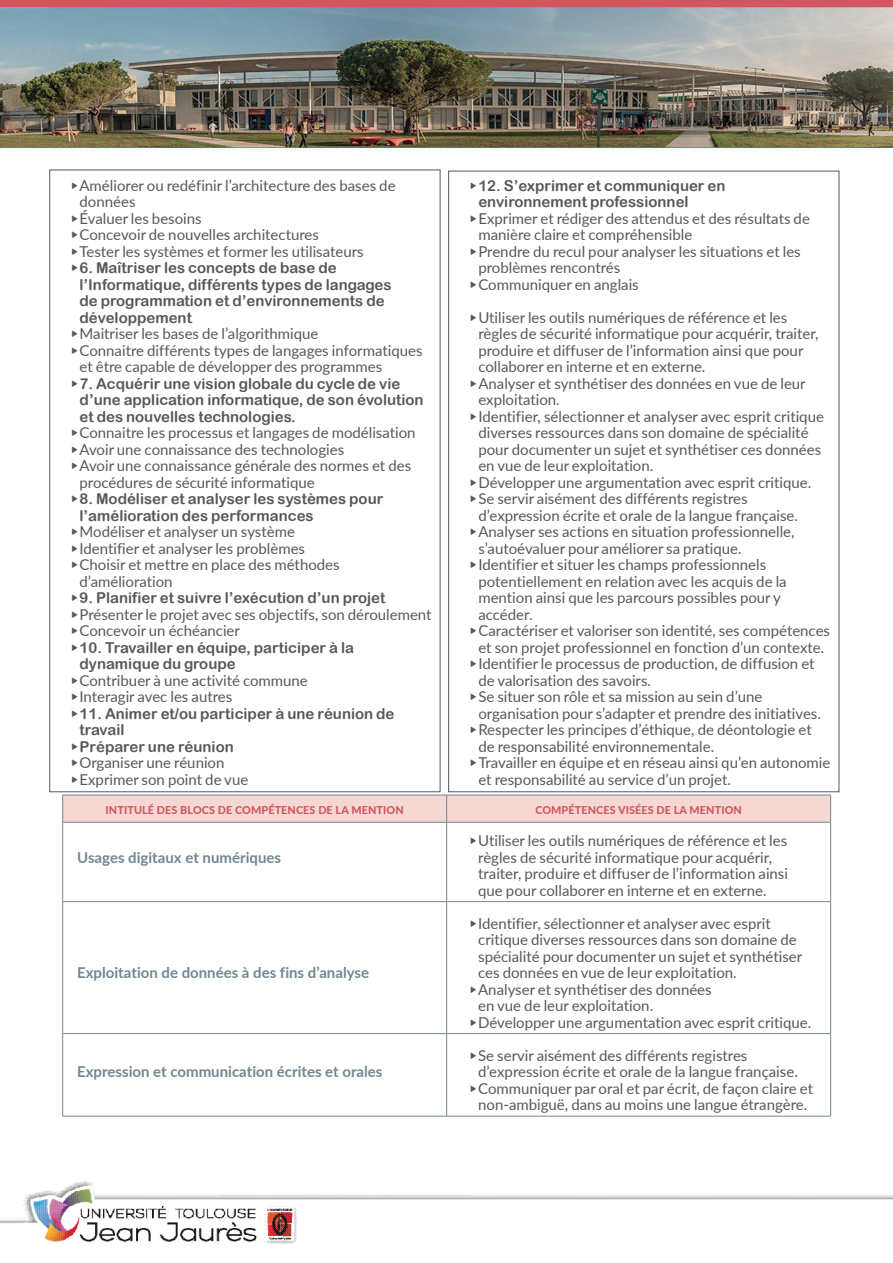
<style>
.page{position:relative;width:893px;height:1263px;background:#fff}
.page>*{position:absolute;margin:0;border:0;box-sizing:border-box;transform-origin:0 0}
.t1{font:15px/16.5px "Lato";color:#57585a}
.t2{font:15px/16.5px "Arial Rounded MT Bold";color:#57585a}
.Bloc_de_competence{font:700 15px "Lato";color:#728790}
.Titre_de_colonne_LG{font:800 10.8px "Lato";letter-spacing:.01em;color:#d25560}
.s1{font-family:"Entypo";font-size:21px}
</style>
<div class="page">
<img style="left:0;top:1181px;width:893px;height:63px">
<hr style="left:63px;top:901px;width:384px;height:1px;background:#728790">
<hr style="left:447px;top:901px;width:384px;height:1px;background:#728790">
<hr style="left:63px;top:1033px;width:384px;height:1px;background:#728790">
<hr style="left:447px;top:1033px;width:384px;height:1px;background:#728790">
<hr style="left:830px;top:822px;width:1px;height:79px;background:#728790">
<hr style="left:830px;top:902px;width:1px;height:131px;background:#728790">
<hr style="left:830px;top:1034px;width:1px;height:82px;background:#728790">
<hr style="left:447px;top:1116px;width:384px;height:1px;background:#728790">
<svg style="left:62px;top:795px;width:769px;height:27px;background:#f0d5d0"></svg>
<hr style="left:63px;top:822px;width:384px;height:1px;background:#728790">
<hr style="left:447px;top:822px;width:384px;height:1px;background:#728790">
<hr style="left:62px;top:822px;width:1px;height:79px;background:#728790">
<hr style="left:446px;top:822px;width:1px;height:79px;background:#728790">
<hr style="left:62px;top:902px;width:1px;height:131px;background:#728790">
<hr style="left:446px;top:902px;width:1px;height:131px;background:#728790">
<hr style="left:62px;top:1034px;width:1px;height:82px;background:#728790">
<hr style="left:446px;top:1034px;width:1px;height:82px;background:#728790">
<hr style="left:63px;top:1116px;width:384px;height:1px;background:#728790">
<div style="left:0;top:0;width:893px;height:147px;background:#d25560"></div>
<img style="left:0;top:7px;width:893px;height:140px">
<p class="t1" style="left:80px;top:176px;width:318px;text-indent:-9px"><span class="s1">{</span>Améliorer ou redéfinir l’architecture des bases de données</p>
<p class="t1" style="left:71px;top:209px;width:132px"><span class="s1">{</span>Évaluer les besoins</p>
<p class="t1" style="left:71px;top:226px;width:250px"><span class="s1">{</span>Concevoir de nouvelles architectures</p>
<p class="t1" style="left:71px;top:242px;width:294px"><span class="s1">{</span>Tester les systèmes et former les utilisateurs</p>
<p class="t2" style="left:80px;top:259px;width:314px;text-indent:-9px"><span class="s1">{</span>6. Maîtriser les concepts de base de l’Informatique, différents types de langages de programmation et d’environnements de développement</p>
<p class="t1" style="left:71px;top:325px;width:249px"><span class="s1">{</span>Maitriser les bases de l’algorithmique</p>
<p class="t1" style="left:80px;top:341px;width:345px;text-indent:-9px"><span class="s1">{</span>Connaitre différents types de langages informatiques et être capable de développer des programmes</p>
<p class="t2" style="left:80px;top:375px;width:346px;text-indent:-9px"><span class="s1">{</span>7. Acquérir une vision globale du cycle de vie d’une application informatique, de son évolution et des nouvelles technologies.</p>
<p class="t1" style="left:71px;top:424px;width:346px"><span class="s1">{</span>Connaitre les processus et langages de modélisation</p>
<p class="t1" style="left:71px;top:440px;width:275px"><span class="s1">{</span>Avoir une connaissance des technologies</p>
<p class="t1" style="left:80px;top:457px;width:333px;text-indent:-9px"><span class="s1">{</span>Avoir une connaissance générale des normes et des procédures de sécurité informatique</p>
<p class="t2" style="left:80px;top:490px;width:305px;text-indent:-9px"><span class="s1">{</span>8. Modéliser et analyser les systèmes pour l’amélioration des performances</p>
<p class="t1" style="left:71px;top:523px;width:225px"><span class="s1">{</span>Modéliser et analyser un système</p>
<p class="t1" style="left:71px;top:539px;width:236px"><span class="s1">{</span>Identifier et analyser les problèmes</p>
<p class="t1" style="left:80px;top:556px;width:262px;text-indent:-9px"><span class="s1">{</span>Choisir et mettre en place des méthodes d’amélioration</p>
<p class="t2" style="left:71px;top:589px;width:316px"><span class="s1">{</span>9. Planifier et suivre l’exécution d’un projet</p>
<p class="t1" style="left:71px;top:605px;width:362px"><span class="s1">{</span>Présenter le projet avec ses objectifs, son déroulement</p>
<p class="t1" style="left:71px;top:622px;width:171px"><span class="s1">{</span>Concevoir un échéancier</p>
<p class="t2" style="left:80px;top:639px;width:276px;text-indent:-9px"><span class="s1">{</span>10. Travailler en équipe, participer à la dynamique du groupe</p>
<p class="t1" style="left:71px;top:671px;width:238px"><span class="s1">{</span>Contribuer à une activité commune</p>
<p class="t1" style="left:71px;top:688px;width:163px"><span class="s1">{</span>Interagir avec les autres</p>
<p class="t2" style="left:80px;top:705px;width:316px;text-indent:-9px"><span class="s1">{</span>11. Animer et/ou participer à une réunion de travail</p>
<p class="t2" style="left:71px;top:738px;width:164px"><span class="s1">{</span>Préparer une réunion</p>
<p class="t1" style="left:71px;top:754px;width:155px"><span class="s1">{</span>Organiser une réunion</p>
<p class="t1" style="left:71px;top:770px;width:179px"><span class="s1">{</span>Exprimer son point de vue</p>
<p class="t2" style="left:478px;top:177px;width:249px;text-indent:-9px"><span class="s1">{</span>12. S’exprimer et communiquer en environnement professionnel</p>
<p class="t1" style="left:478px;top:209px;width:333px;text-indent:-9px"><span class="s1">{</span>Exprimer et rédiger des attendus et des résultats de manière claire et compréhensible</p>
<p class="t1" style="left:478px;top:242px;width:324px;text-indent:-9px"><span class="s1">{</span>Prendre du recul pour analyser les situations et les problèmes rencontrés</p>
<p class="t1" style="left:470px;top:275px;width:170px"><span class="s1">{</span>Communiquer en anglais</p>
<p class="t1" style="left:478px;top:308px;width:342px;text-indent:-9px"><span class="s1">{</span>Utiliser les outils numériques de référence et les règles de sécurité informatique pour acquérir, traiter, produire et diffuser de l’information ainsi que pour collaborer en interne et en externe.</p>
<p class="t1" style="left:478px;top:374px;width:329px;text-indent:-9px"><span class="s1">{</span>Analyser et synthétiser des données en vue de leur exploitation.</p>
<p class="t1" style="left:478px;top:407px;width:347px;text-indent:-9px"><span class="s1">{</span>Identifier, sélectionner et analyser avec esprit critique diverses ressources dans son domaine de spécialité pour documenter un sujet et synthétiser ces données en vue de leur exploitation.</p>
<p class="t1" style="left:470px;top:473px;width:343px"><span class="s1">{</span>Développer une argumentation avec esprit critique.</p>
<p class="t1" style="left:478px;top:490px;width:321px;text-indent:-9px"><span class="s1">{</span>Se servir aisément des différents registres d’expression écrite et orale de la langue française.</p>
<p class="t1" style="left:478px;top:523px;width:318px;text-indent:-9px"><span class="s1">{</span>Analyser ses actions en situation professionnelle, s’autoévaluer pour améliorer sa pratique.</p>
<p class="t1" style="left:478px;top:556px;width:310px;text-indent:-9px"><span class="s1">{</span>Identifier et situer les champs professionnels potentiellement en relation avec les acquis de la mention ainsi que les parcours possibles pour y accéder.</p>
<p class="t1" style="left:470px;top:622px;width:362px;text-align:center"><span class="s1">{</span>Caractériser et valoriser son identité, ses compétences et son projet professionnel en fonction d’un contexte.</p>
<p class="t1" style="left:478px;top:655px;width:338px;text-indent:-9px"><span class="s1">{</span>Identifier le processus de production, de diffusion et de valorisation des savoirs.</p>
<p class="t1" style="left:478px;top:688px;width:344px;text-indent:-9px"><span class="s1">{</span>Se situer son rôle et sa mission au sein d’une organisation pour s’adapter et prendre des initiatives.</p>
<p class="t1" style="left:478px;top:721px;width:335px;text-indent:-9px"><span class="s1">{</span>Respecter les principes d’éthique, de déontologie et de responsabilité environnementale.</p>
<p class="t1" style="left:478px;top:754px;width:354px;text-indent:-9px"><span class="s1">{</span>Travailler en équipe et en réseau ainsi qu’en autonomie et responsabilité au service d’un projet.</p>
<p class="Titre_de_colonne_LG" style="left:106px;top:802px;width:300px">INTITULÉ DES BLOCS DE COMPÉTENCES DE LA MENTION</p>
<p class="Titre_de_colonne_LG" style="left:535px;top:802px;width:208px">COMPÉTENCES VISÉES DE LA MENTION</p>
<p class="Bloc_de_competence" style="left:77px;top:846px;width:205px">Usages digitaux et numériques</p>
<p class="t1" style="left:478px;top:832px;width:311px;text-indent:-9px"><span class="s1">{</span>Utiliser les outils numériques de référence et les règles de sécurité informatique pour acquérir, traiter, produire et diffuser de l’information ainsi que pour collaborer en interne et en externe.</p>
<p class="Bloc_de_competence" style="left:77px;top:962px;width:293px">Exploitation de données à des fins d’analyse</p>
<p class="Bloc_de_competence" style="left:77px;top:1061px;width:307px">Expression et communication écrites et orales</p>
<p class="t1" style="left:478px;top:914px;width:326px;text-indent:-9px"><span class="s1">{</span>Identifier, sélectionner et analyser avec esprit critique diverses ressources dans son domaine de spécialité pour documenter un sujet et synthétiser ces données en vue de leur exploitation.</p>
<p class="t1" style="left:478px;top:980px;width:235px;text-indent:-9px"><span class="s1">{</span>Analyser et synthétiser des données en vue de leur exploitation.</p>
<p class="t1" style="left:470px;top:1013px;width:343px"><span class="s1">{</span>Développer une argumentation avec esprit critique.</p>
<p class="t1" style="left:478px;top:1046px;width:321px;text-indent:-9px"><span class="s1">{</span>Se servir aisément des différents registres d’expression écrite et orale de la langue française.</p>
<p class="t1" style="left:470px;top:1079px;width:345px;text-align:center"><span class="s1">{</span>Communiquer par oral et par écrit, de façon claire et non-ambiguë, dans au moins une langue étrangère.</p>
</div>
